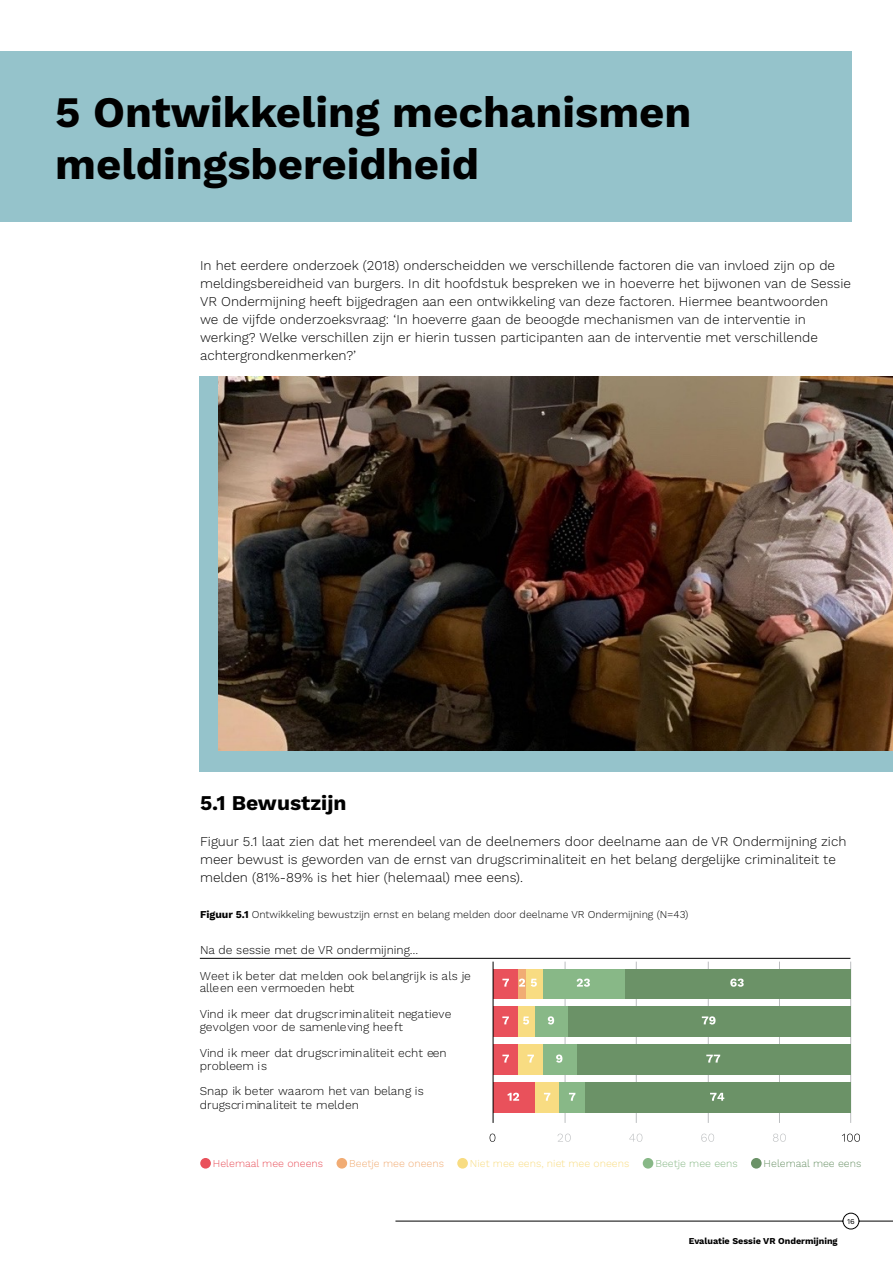
<style>
.page{position:relative;width:893px;height:1263px;background:#fff}
.page>*{position:absolute;margin:0;border:0;box-sizing:border-box;transform-origin:0 0}
.t1{font:700 43.5px/52.2px "Work Sans";color:#000}
.t2{font:700 21px "Work Sans";color:#000}
.t3{font:300 13.5px/18px "Work Sans";color:#000}
.t4{font:300 12px/13.5px "Work Sans";color:#000}
.t5{font:300 10.5px "Work Sans";color:#000}
.t6{font:300 10.5px "Work Sans";color:#f8dc82}
.t7{font:300 10.5px "Work Sans";color:#e9515b}
.t8{font:300 10.5px "Work Sans";color:#f1ac74}
.t9{font:300 10.5px "Work Sans";color:#6b9267}
.t10{font:300 10.5px "Work Sans";color:#88b887}
.t11{font:700 9px "Work Sans";color:#000}
.t12{font:7.5px "Work Sans";color:#000}
.s1{font-weight:700}
</style>
<div class="page">
<svg style="left:395px;top:1213px;width:498px;height:16px"></svg>
<div style="left:0;top:51px;width:851px;height:170px;background:#95c3cb"></div>
<div style="left:200px;top:377px;width:693px;height:395px;background:#95c3cb"></div>
<img style="left:218px;top:376px;width:675px;height:374px">
<hr style="left:850px;top:962px;width:1px;height:161px;background:#bcbec0">
<hr style="left:779px;top:962px;width:1px;height:161px;background:#bcbec0">
<hr style="left:708px;top:962px;width:1px;height:161px;background:#bcbec0">
<hr style="left:636px;top:962px;width:1px;height:161px;background:#bcbec0">
<hr style="left:565px;top:962px;width:1px;height:161px;background:#bcbec0">
<div style="left:200px;top:1158px;width:11px;height:10px;background:#e9515b;border-radius:50%"></div>
<div style="left:337px;top:1158px;width:10px;height:10px;background:#f1ac74;border-radius:50%"></div>
<div style="left:643px;top:1158px;width:10px;height:10px;background:#88b887;border-radius:50%"></div>
<div style="left:751px;top:1158px;width:11px;height:10px;background:#6b9267;border-radius:50%"></div>
<div style="left:457px;top:1158px;width:11px;height:10px;background:#f8dc82;border-radius:50%"></div>
<div style="left:493px;top:1082px;width:42px;height:31px;background:#e9515b"></div>
<div style="left:535px;top:1082px;width:25px;height:31px;background:#f8dc82"></div>
<div style="left:560px;top:1082px;width:25px;height:31px;background:#88b887"></div>
<div style="left:585px;top:1082px;width:266px;height:31px;background:#6b9267"></div>
<svg style="left:507px;top:1093px;width:12px;height:8px"></svg>
<svg style="left:544px;top:1093px;width:6px;height:8px"></svg>
<svg style="left:569px;top:1093px;width:6px;height:8px"></svg>
<svg style="left:710px;top:1093px;width:14px;height:8px"></svg>
<div style="left:493px;top:1044px;width:25px;height:30px;background:#e9515b"></div>
<div style="left:518px;top:1044px;width:25px;height:30px;background:#f8dc82"></div>
<div style="left:543px;top:1044px;width:34px;height:30px;background:#88b887"></div>
<div style="left:577px;top:1044px;width:274px;height:30px;background:#6b9267"></div>
<svg style="left:502px;top:1055px;width:7px;height:7px"></svg>
<svg style="left:527px;top:1055px;width:7px;height:7px"></svg>
<svg style="left:556px;top:1054px;width:6px;height:9px"></svg>
<svg style="left:706px;top:1055px;width:14px;height:7px"></svg>
<div style="left:493px;top:1006px;width:25px;height:31px;background:#e9515b"></div>
<div style="left:518px;top:1006px;width:17px;height:31px;background:#f8dc82"></div>
<div style="left:535px;top:1006px;width:34px;height:31px;background:#88b887"></div>
<div style="left:569px;top:1006px;width:282px;height:31px;background:#6b9267"></div>
<svg style="left:502px;top:1016px;width:7px;height:8px"></svg>
<svg style="left:523px;top:1016px;width:6px;height:8px"></svg>
<svg style="left:548px;top:1016px;width:6px;height:8px"></svg>
<svg style="left:702px;top:1016px;width:13px;height:8px"></svg>
<div style="left:493px;top:969px;width:25px;height:29px;background:#e9515b"></div>
<div style="left:518px;top:969px;width:8px;height:29px;background:#f1ac74"></div>
<div style="left:526px;top:969px;width:17px;height:29px;background:#f8dc82"></div>
<div style="left:543px;top:969px;width:83px;height:29px;background:#88b887"></div>
<div style="left:626px;top:969px;width:225px;height:29px;background:#6b9267"></div>
<svg style="left:502px;top:979px;width:7px;height:7px"></svg>
<svg style="left:531px;top:979px;width:6px;height:8px"></svg>
<svg style="left:577px;top:978px;width:13px;height:9px"></svg>
<svg style="left:730px;top:978px;width:14px;height:9px"></svg>
<svg style="left:490px;top:1133px;width:5px;height:9px"></svg>
<svg style="left:558px;top:1133px;width:13px;height:9px"></svg>
<svg style="left:629px;top:1133px;width:13px;height:9px"></svg>
<svg style="left:701px;top:1133px;width:13px;height:9px"></svg>
<svg style="left:773px;top:1133px;width:13px;height:9px"></svg>
<svg style="left:842px;top:1133px;width:18px;height:9px"></svg>
<hr style="left:493px;top:962px;width:1px;height:161px;background:#000">
<svg style="left:519px;top:978px;width:6px;height:8px"></svg>
<hr style="left:200px;top:958px;width:650px;height:1px;background:#000">
<h1 class="t1" style="left:55px;top:88px;width:638px">5 Ontwikkeling mechanismen meldingsbereidheid</h1>
<p class="t3" style="left:200px;top:257px;width:652px">In het eerdere onderzoek (2018) onderscheidden we verschillende factoren die van invloed zijn op de meldingsbereidheid van burgers. In dit hoofdstuk bespreken we in hoeverre het bijwonen van de Sessie VR Ondermijning heeft bijgedragen aan een ontwikkeling van deze factoren. Hiermee beantwoorden<br>we de vijfde onderzoeksvraag: ‘In hoeverre gaan de beoogde mechanismen van de interventie in werking? Welke verschillen zijn er hierin tussen participanten aan de interventie met verschillende achtergrondkenmerken?’</p>
<h2 class="t2" style="left:200px;top:791px;width:148px">5.1 Bewustzijn</h2>
<p class="t3" style="left:200px;top:833px;width:648px">Figuur 5.1 laat zien dat het merendeel van de deelnemers door deelname aan de VR Ondermijning zich meer bewust is geworden van de ernst van drugscriminaliteit en het belang dergelijke criminaliteit te melden (81%-89% is het hier (helemaal) mee eens).</p>
<p class="t5" style="left:200px;top:908px;width:490px"><span class="s1">Figuur 5.1</span> Ontwikkeling bewustzijn ernst en belang melden door deelname VR Ondermijning (N=43)</p>
<p class="t4" style="left:200px;top:944px;width:220px">Na de sessie met de VR ondermijning…</p>
<p class="t4" style="left:200px;top:970px;width:273px;line-height:12.8px">Weet ik beter dat melden ook belangrijk is als je alleen een vermoeden hebt</p>
<p class="t4" style="left:200px;top:1007px;width:253px">Vind ik meer dat drugscriminaliteit negatieve gevolgen voor de samenleving heeft</p>
<p class="t4" style="left:200px;top:1047px;width:248px;line-height:12.8px">Vind ik meer dat drugscriminaliteit echt een probleem is</p>
<p class="t4" style="left:200px;top:1085px;width:225px">Snap ik beter waarom het van belang is drugscriminaliteit te melden</p>
<p class="t7" style="left:213px;top:1157px;width:112px">Helemaal mee oneens</p>
<p class="t8" style="left:349px;top:1157px;width:96px">Beetje mee oneens</p>
<p class="t6" style="left:470px;top:1157px;width:161px">Niet mee eens, niet mee oneens</p>
<p class="t10" style="left:655px;top:1157px;width:84px">Beetje mee eens</p>
<p class="t9" style="left:764px;top:1157px;width:99px">Helemaal mee eens</p>
<p class="t11" style="left:689px;top:1236px;width:150px">Evaluatie Sessie VR Ondermijning</p>
<p class="t12" style="left:847px;top:1216px;width:9px">16</p>
</div>
